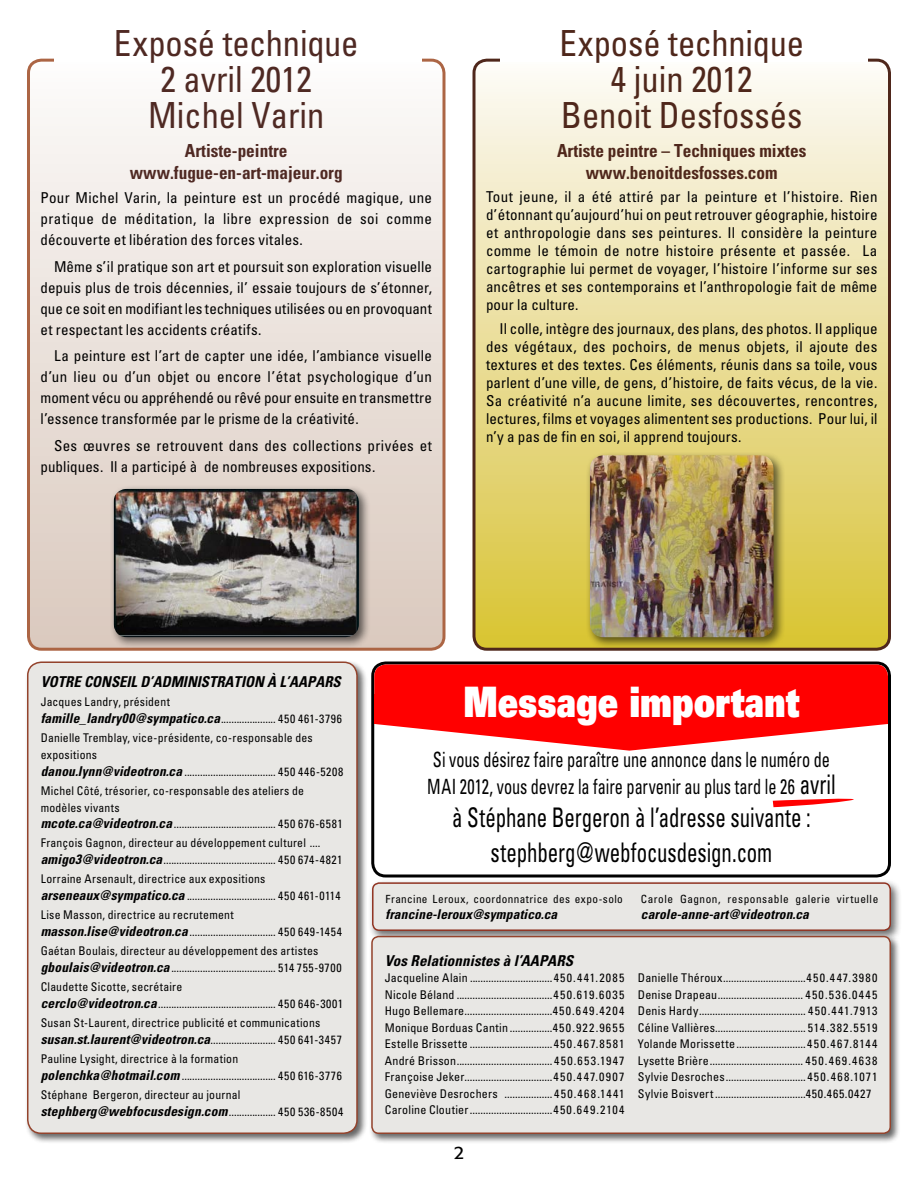
<style>
.page{position:relative;width:918px;height:1188px;background:#fff}
.page>*{position:absolute;margin:0;border:0;box-sizing:border-box;transform-origin:0 0}
.t1{font:900 42px "Univers";letter-spacing:.005em;color:#fff;scale:.77 1}
.t2{font:condensed 36px/36px "Univers";color:#4f271b;text-align:center;scale:.96 1}
.t3{font:condensed 36px/36px "Univers";color:#4f2923;text-align:center;scale:.96 1}
.t4{font:condensed 27px/35.2px "Univers";letter-spacing:-.005em;color:#000;text-align:center;scale:.77 1}
.t5{font:condensed 21px/27px "Univers";letter-spacing:-.005em;color:#000;scale:.77 1}
.t6{font:700 condensed 18px/21.6px "Univers";color:#4f271b;text-align:center;scale:.96 1}
.t7{font:700 condensed 18px/21.6px "Univers";color:#4f2923;text-align:center;scale:.96 1}
.t8{font:18px "Formata";color:#000}
.t9{font:condensed 15px/18px "Univers";letter-spacing:.01em;color:#000;text-align:justify}
.t10{font:italic 700 condensed 15px "Univers";color:#000}
.t11{font:italic 700 condensed 13.5px "Univers";letter-spacing:.01em;color:#000}
.t12{font:condensed 12px/16.5px "Univers";letter-spacing:.02em;color:#000}
.t13{font:condensed 11.25px "Univers";letter-spacing:.045em;color:#000}
.s1{font-weight:700;font-style:italic;font-size:13.5px}
.s2{font-size:27px}
</style>
<div class="page">
<svg style="left:474px;top:60px;width:413px;height:587px;background:#ece1a3"></svg>
<div style="left:473px;top:59px;width:418px;height:592px;border:3px solid #4f271b;border-radius:13px"></div>
<div style="left:368px;top:878px;width:535px;height:65px;background:#000;opacity:.6"></div>
<div style="left:373px;top:883px;width:517px;height:47px;background:#e8e7e4;border-radius:6px"></div>
<div style="left:372px;top:882px;width:519px;height:49px;border:2px solid #913422;border-radius:6px"></div>
<div style="left:500px;top:30px;width:368px;height:32px;background:#fff"></div>
<div style="left:25px;top:659px;width:343px;height:485px;background:#000;opacity:.6"></div>
<div style="left:28px;top:662px;width:329px;height:471px;background:#e8e7e4;border-radius:14px"></div>
<div style="left:27px;top:662px;width:331px;height:472px;border:2px solid #94432c;border-radius:14px"></div>
<div style="left:369px;top:933px;width:532px;height:211px;background:#000;opacity:.6"></div>
<div style="left:372px;top:937px;width:518px;height:196px;background:#e8e7e4;border-radius:7px"></div>
<div style="left:371px;top:936px;width:520px;height:198px;border:2px solid #94432c;border-radius:7px"></div>
<div style="left:371px;top:662px;width:520px;height:216px;border:3px solid #000;border-radius:13px"></div>
<div style="left:374px;top:665px;width:514px;height:59px;background:#f00;border-radius:12px"></div>
<svg style="left:374px;top:724px;width:514px;height:27px"></svg>
<svg style="left:773px;top:798px;width:81px;height:9px"></svg>
<svg style="left:28px;top:60px;width:416px;height:587px"></svg>
<div style="left:27px;top:59px;width:418px;height:592px;border:3px solid #ac6544;border-radius:13px"></div>
<div style="left:54px;top:30px;width:368px;height:32px;background:#fff"></div>
<div style="left:110px;top:485px;width:261px;height:163px;background:#000;opacity:.6"></div>
<img style="left:114px;top:489px;width:245px;height:148px">
<div style="left:586px;top:451px;width:199px;height:198px;background:#000;opacity:.6"></div>
<img style="left:590px;top:455px;width:184px;height:182px">
<h2 class="t3" style="left:114px;top:24px;width:256px">Exposé technique<br>2 avril 2012<br>Michel Varin</h2>
<h3 class="t7" style="left:130px;top:140px;width:223px">Artiste-peintre www.fugue-en-art-majeur.org</h3>
<p class="t9" style="left:40px;top:187px;width:393px;line-height:21px">Pour Michel Varin, la peinture est un procédé magique, une pratique de méditation, la libre expression de soi comme découverte et libération des forces vitales.</p>
<p class="t9" style="left:40px;top:256px;width:393px;line-height:21px;text-indent:14px">Même s’il pratique son art et poursuit son exploration visuelle depuis plus de trois décennies, il’ essaie toujours de s’étonner, que ce soit en modifiant les techniques utilisées ou en provoquant et respectant les accidents créatifs.</p>
<p class="t9" style="left:40px;top:345px;width:393px;line-height:21px;text-indent:14px">La peinture est l’art de capter une idée, l’ambiance visuelle d’un lieu ou d’un objet ou encore l’état psychologique d’un moment vécu ou appréhendé ou rêvé pour ensuite en transmettre l’essence transformée par le prisme de la créativité.</p>
<p class="t9" style="left:40px;top:435px;width:393px;line-height:21px;text-indent:14px">Ses œuvres se retrouvent dans des collections privées et publiques. Il a participé à de nombreuses expositions.</p>
<h2 class="t2" style="left:559px;top:24px;width:256px">Exposé technique<br>4 juin 2012<br>Benoit Desfossés</h2>
<h3 class="t6" style="left:557px;top:140px;width:261px">Artiste peintre – Techniques mixtes www.benoitdesfosses.com</h3>
<p class="t9" style="left:486px;top:188px;width:393px">Tout jeune, il a été attiré par la peinture et l’histoire. Rien d’étonnant qu’aujourd’hui on peut retrouver géographie, histoire et anthropologie dans ses peintures. Il considère la peinture comme le témoin de notre histoire présente et passée. La cartographie lui permet de voyager, l’histoire l’informe sur ses ancêtres et ses contemporains et l’anthropologie fait de même pour la culture.</p>
<p class="t9" style="left:486px;top:319px;width:393px;text-indent:14px">Il colle, intègre des journaux, des plans, des photos. Il applique des végétaux, des pochoirs, de menus objets, il ajoute des textures et des textes. Ces éléments, réunis dans sa toile, vous parlent d’une ville, de gens, d’histoire, de faits vécus, de la vie.<br>Sa créativité n’a aucune limite, ses découvertes, rencontres, lectures, films et voyages alimentent ses productions. Pour lui, il n’y a pas de fin en soi, il apprend toujours.</p>
<p class="t10" style="left:41px;top:672px;width:294px">Votre Conseil d’Administration à l’AAPARS</p>
<p class="t12" style="left:41px;top:693px;width:303px">Jacques Landry, président <span class="s1">famille_landry00@sympatico.ca</span>..................... 450 461-3796</p>
<p class="t12" style="left:41px;top:729px;width:304px;line-height:17px">Danielle Tremblay, vice-présidente, co-responsable des expositions<br><span class="s1">danou.lynn@videotron.ca</span> ................................... 450 446-5208</p>
<p class="t12" style="left:41px;top:782px;width:303px;line-height:17px">Michel Côté, trésorier, co-responsable des ateliers de modèles vivants<br><span class="s1">mcote.ca@videotron.ca</span> ....................................... 450 676-6581</p>
<p class="t12" style="left:41px;top:835px;width:303px;line-height:17px">François Gagnon, directeur au développement culturel .... <span class="s1">amigo3@videotron.ca</span>........................................... 450 674-4821</p>
<p class="t12" style="left:41px;top:870px;width:301px;line-height:17px">Lorraine Arsenault, directrice aux expositions <span class="s1">arseneaux@sympatico.ca</span> .................................. 450 461-0114</p>
<p class="t12" style="left:41px;top:906px;width:303px;line-height:17px">Lise Masson, directrice au recrutement <span class="s1">masson.lise@videotron.ca</span> ................................. 450 649-1454</p>
<p class="t12" style="left:41px;top:942px;width:302px;line-height:17px">Gaétan Boulais, directeur au développement des artistes <span class="s1">gboulais@videotron.ca</span> ........................................ 514 755-9700</p>
<p class="t12" style="left:41px;top:978px;width:304px;line-height:17px">Claudette Sicotte, secrétaire <span class="s1">cerclo@videotron.ca</span>............................................. 450 646-3001</p>
<p class="t12" style="left:41px;top:1014px;width:303px;line-height:17px">Susan St-Laurent, directrice publicité et communications <span class="s1">susan.st.laurent@videotron.ca</span>......................... 450 641-3457</p>
<p class="t12" style="left:41px;top:1050px;width:303px;line-height:17px">Pauline Lysight, directrice à la formation <span class="s1">polenchka@hotmail.com</span> .................................... 450 616-3776</p>
<p class="t12" style="left:41px;top:1086px;width:304px;line-height:17px">Stéphane Bergeron, directeur au journal <span class="s1">stephberg@webfocusdesign.com</span>.................. 450 536-8504</p>
<h1 class="t1" style="left:463px;top:675px;width:438px">Message important</h1>
<h3 class="t5" style="left:427px;top:746px;width:532px">Si vous désirez faire paraître une annonce dans le numéro de<br>MAI 2012, vous devrez la faire parvenir au plus tard le 26 <span class="s2">avril</span></h3>
<h3 class="t4" style="left:452px;top:799px;width:467px">à Stéphane Bergeron à l’adresse suivante : stephberg@webfocusdesign.com</h3>
<p class="t13" style="left:386px;top:892px;width:239px">Francine Leroux, coordonnatrice des expo-solo</p>
<p class="t11" style="left:386px;top:906px;width:173px">francine-leroux@sympatico.ca</p>
<p class="t13" style="left:641px;top:892px;width:239px">Carole Gagnon, responsable galerie virtuelle</p>
<p class="t11" style="left:641px;top:906px;width:170px">carole-anne-art@videotron.ca</p>
<p class="t10" style="left:385px;top:951px;width:182px">Vos Relationnistes à l’AAPARS</p>
<p class="t12" style="left:385px;top:970px;width:241px;text-align:justify">Jacqueline Alain ...............................450.441.2085<br>Nicole Béland ....................................450.619.6035<br>Hugo Bellemare.................................450.649.4204<br>Monique Borduas Cantin ................450.922.9655<br>Estelle Brissette ...............................450.467.8581<br>André Brisson.................................... 450.653.1947<br>Françoise Jeker.................................450.447.0907<br>Geneviève Desrochers .................. 450.468.1441<br>Caroline Cloutier...............................450.649.2104</p>
<p class="t12" style="left:638px;top:970px;width:241px;text-align:justify">Danielle Théroux...............................450.447.3980<br>Denise Drapeau................................ 450.536.0445<br>Denis Hardy........................................ 450.441.7913<br>Céline Vallières.................................. 514.382.5519<br>Yolande Morissette.......................... 450.467.8144<br>Lysette Brière................................... 450.469.4638<br>Sylvie Desroches.............................. 450.468.1071<br>Sylvie Boisvert ..................................450.465.0427</p>
<h3 class="t8" style="left:454px;top:1142px;width:12px">2</h3>
</div>
